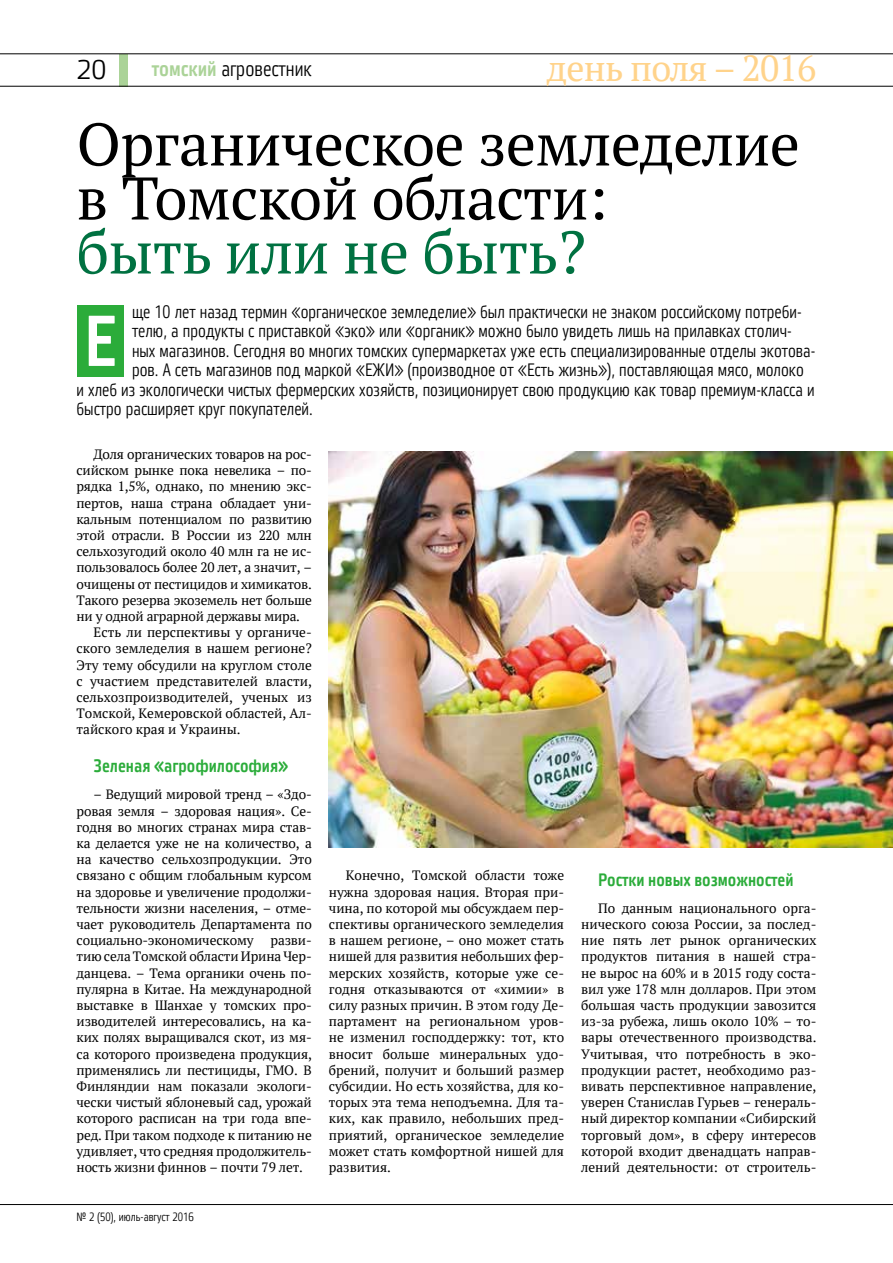
<style>
.page{position:relative;width:893px;height:1263px;background:#fff}
.page>*{position:absolute;margin:0;border:0;box-sizing:border-box;transform-origin:0 0}
.t1{font:72px "Vida 23 Pro";color:#fff}
.t2{font:60px/54px "PT Serif";letter-spacing:-.01em;color:#000}
.t3{font:60px "PT Serif";letter-spacing:-.01em;color:#007141}
.t4{font:36px "PT Serif";letter-spacing:-.02em;color:#ffd38b}
.t5{font:27px "Vida 31 Pro";color:#000}
.t6{font:21px "Vida 21 Pro";color:#000}
.t7{font:18px "Vida 21 Pro";color:#000}
.t8{font:18px "Vida 23 Pro";color:#2bac3a}
.t9{font:13.5px/16.2px "PT Serif";letter-spacing:-.01em;color:#000;text-align:justify}
.t10{font:12px "Vida 21 Pro";color:#000}
.s1{font-family:"Vida 23 Pro";color:#abd398}
</style>
<div class="page">
<hr style="left:0;top:1204px;width:893px;height:1px;background:#000">
<div style="left:119px;top:54px;width:9px;height:32px;background:#abd398"></div>
<hr style="left:0;top:54px;width:893px;height:1px;background:#000">
<hr style="left:0;top:86px;width:893px;height:1px;background:#000">
<div style="left:77px;top:305px;width:46px;height:71px;background:#2bac3a"></div>
<img style="left:329px;top:451px;width:564px;height:397px">
<h3 class="t5" style="left:77px;top:51px;width:31px">20</h3>
<h3 class="t6" style="left:152px;top:53px;width:161px"><span class="s1">томский</span> агровестник</h3>
<h3 class="t4" style="left:546px;top:44px;width:271px">день поля – 2016</h3>
<h2 class="t2" style="left:77px;top:117px;width:725px">Органическое земледелие в Томской области:</h2>
<h2 class="t3" style="left:77px;top:213px;width:511px">быть или не быть?</h2>
<h3 class="t7" style="left:132px;top:299px;width:671px">ще 10 лет назад термин «органическое земледелие» был практически не знаком российскому потреби-</h3>
<h3 class="t7" style="left:132px;top:318px;width:661px">телю, а продукты с приставкой «эко» или «органик» можно было увидеть лишь на прилавках столич-</h3>
<h3 class="t7" style="left:132px;top:338px;width:685px">ных магазинов. Сегодня во многих томских супермаркетах уже есть специализированные отделы экотова-</h3>
<h3 class="t7" style="left:132px;top:357px;width:673px">ров. А сеть магазинов под маркой «ЕЖИ» (производное от «Есть жизнь»), поставляющая мясо, молоко</h3>
<h3 class="t7" style="left:77px;top:377px;width:739px">и хлеб из экологически чистых фермерских хозяйств, позиционирует свою продукцию как товар премиум-класса и</h3>
<h3 class="t7" style="left:77px;top:396px;width:238px">быстро расширяет круг покупателей.</h3>
<h1 class="t1" style="left:84px;top:288px;width:34px">Е</h1>
<p class="t9" style="left:94px;top:446px;width:220px">Доля органических товаров на рос-</p>
<p class="t9" style="left:77px;top:462px;width:237px">сийском рынке пока невелика – по-</p>
<p class="t9" style="left:77px;top:478px;width:237px">рядка 1,5%, однако, по мнению экс-</p>
<p class="t9" style="left:77px;top:495px;width:237px">пертов, наша страна обладает уни-</p>
<p class="t9" style="left:77px;top:511px;width:237px">кальным потенциалом по развитию</p>
<p class="t9" style="left:77px;top:527px;width:237px">этой отрасли. В России из 220 млн</p>
<p class="t9" style="left:77px;top:543px;width:237px">сельхозугодий около 40 млн га не ис-</p>
<p class="t9" style="left:77px;top:559px;width:237px">пользовалось более 20 лет, а значит, –</p>
<p class="t9" style="left:77px;top:576px;width:237px">очищены от пестицидов и химикатов.</p>
<p class="t9" style="left:77px;top:592px;width:237px">Такого резерва экоземель нет больше</p>
<p class="t9" style="left:77px;top:608px;width:225px">ни у одной аграрной державы мира.</p>
<p class="t9" style="left:94px;top:624px;width:220px">Есть ли перспективы у органиче-</p>
<p class="t9" style="left:77px;top:640px;width:237px">ского земледелия в нашем регионе?</p>
<p class="t9" style="left:77px;top:657px;width:237px">Эту тему обсудили на круглом столе</p>
<p class="t9" style="left:77px;top:673px;width:237px">с участием представителей власти,</p>
<p class="t9" style="left:77px;top:689px;width:237px">сельхозпроизводителей, ученых из</p>
<p class="t9" style="left:77px;top:705px;width:237px">Томской, Кемеровской областей, Ал-</p>
<p class="t9" style="left:77px;top:721px;width:166px">тайского края и Украины.</p>
<h3 class="t8" style="left:94px;top:753px;width:196px">Зеленая «агрофилософия»</h3>
<p class="t9" style="left:77px;top:786px;width:237px;text-indent:17px">– Ведущий мировой тренд – «Здо&shy;ровая земля – здоровая нация». Се&shy;годня во многих странах мира став&shy;ка делается уже не на количество, а на качество сельхозпродукции. Это связано с общим глобальным курсом на здоровье и увеличение продолжи&shy;тельности жизни населения, – отме&shy;чает руководитель Департамента по социально-экономическому</p>
<p class="t9" style="left:77px;top:932px;width:237px;text-indent:194px">разви&shy;тию села Томской области Ирина Чер&shy;данцева. – Тема органики очень по&shy;пулярна в Китае. На международной выставке в Шанхае у томских про&shy;изводителей интересовались, на ка&shy;ких полях выращивался скот, из мя&shy;са которого произведена продукция, применялись ли пестициды, ГМО. В Финляндии нам показали экологи&shy;чески чистый яблоневый сад, урожай которого расписан на три года впе&shy;ред. При таком подходе к питанию не удивляет, что средняя продолжитель&shy;ность жизни финнов – почти 79 лет.</p>
<p class="t10" style="left:77px;top:1208px;width:119px">№ 2 (50), июль-август 2016</p>
<p class="t9" style="left:329px;top:867px;width:237px;text-indent:17px">Конечно, Томской области тоже нужна здоровая нация. Вторая при&shy;чина, по которой мы обсуждаем пер&shy;спективы органического земледелия в нашем регионе, – оно может стать нишей для развития небольших фер&shy;мерских хозяйств, которые уже се&shy;годня отказываются от «химии» в силу разных причин. В этом году Де&shy;партамент на региональном уров&shy;не изменил господдержку: тот, кто вносит больше минеральных удо&shy;брений, получит и больший размер субсидии. Но есть хозяйства, для ко&shy;торых эта тема неподъемна. Для та&shy;ких, как правило, небольших пред&shy;приятий, органическое земледелие может стать комфортной нишей для развития.</p>
<h3 class="t8" style="left:598px;top:866px;width:197px">Ростки новых возможностей</h3>
<p class="t9" style="left:581px;top:900px;width:237px;text-indent:17px">По данным национального орга&shy;нического союза России, за послед&shy;ние пять лет рынок органических продуктов питания в нашей стра&shy;не вырос на 60% и в 2015 году соста&shy;вил уже 178 млн долларов. При этом большая часть продукции завозится из-за рубежа, лишь около 10% – то&shy;вары отечественного производства.<br>Учитывая, что потребность в эко&shy;продукции растет, необходимо раз&shy;вивать перспективное направление, уверен Станислав Гурьев – генераль&shy;ный директор компании «Сибирский торговый дом», в сферу интересов которой входит двенадцать направ&shy;лений деятельности: от строитель-</p>
</div>
